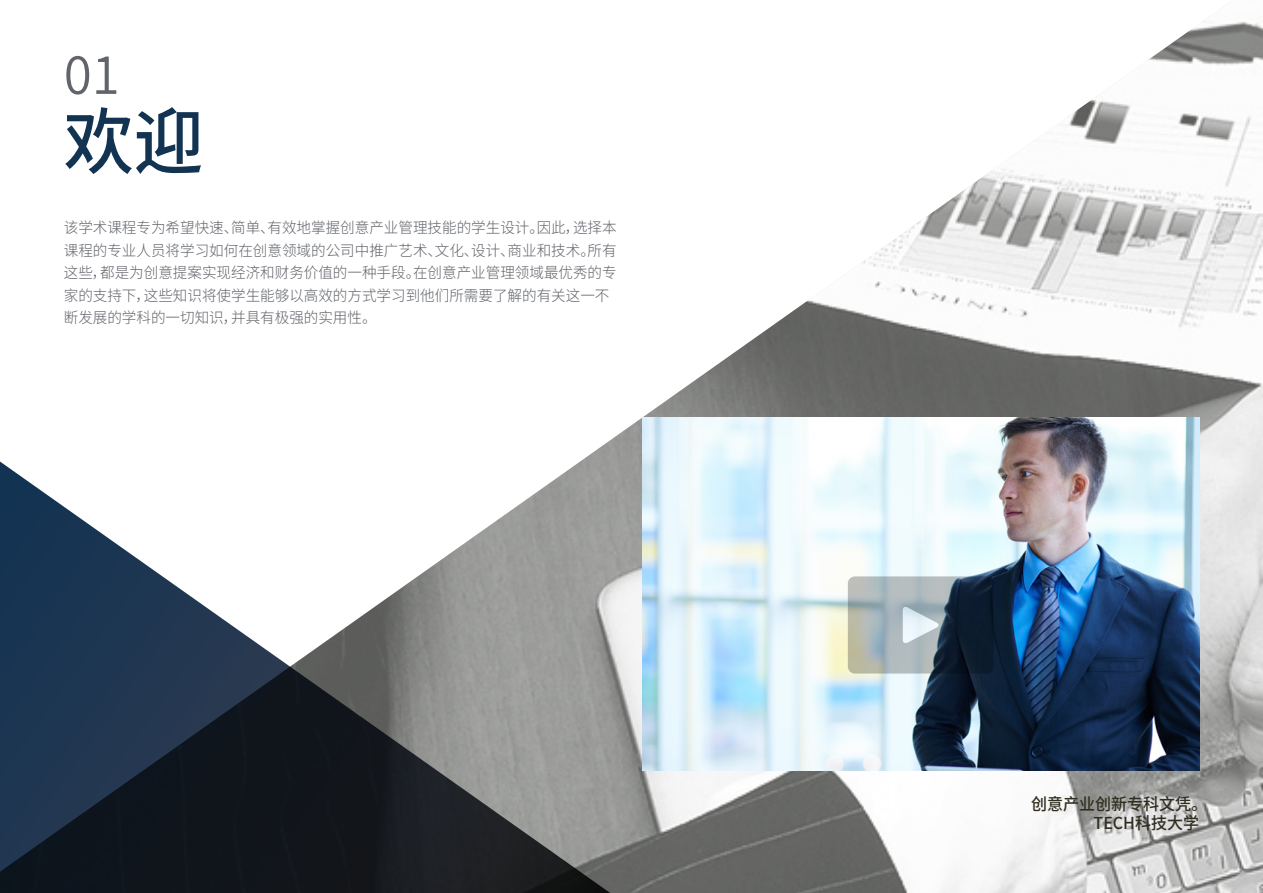
<style>
.page{position:relative;width:1263px;height:893px;background:#fff}
.page>*{position:absolute;margin:0;border:0;box-sizing:border-box;transform-origin:0 0}
.t1{font:500 72px "Source Han Sans CN";color:#123352}
.t2{font:52.5px "Source Han Sans CN";color:#61646a}
.t3{font:500 16.5px/19.5px "Source Han Sans CN";color:#312e20}
.t4{font:300 15px/22.5px "Source Han Sans CN";color:#61646a}
</style>
<div class="page">
<img style="left:602px;top:20px;width:661px;height:873px">
<img style="left:642px;top:417px;width:557px;height:354px">
<svg style="left:848px;top:576px;width:145px;height:97px;background:#79858c"></svg>
<svg style="left:0;top:446px;width:640px;height:447px"></svg>
<h2 class="t2" style="left:64px;top:45px;width:57px">01</h2>
<h1 class="t1" style="left:64px;top:101px;width:141px">欢迎</h1>
<p class="t4" style="left:64px;top:217px;width:554px">该学术课程专为希望快速、简单、有效地掌握创意产业管理技能的学生设计。因此，选择本课程的专业人员将学习如何在创意领域的公司中推广艺术、文化、设计、商业和技术。所有这些，都是为创意提案实现经济和财务价值的一种手段。在创意产业管理领域最优秀的专家的支持下，这些知识将使学生能够以高效的方式学习到他们所需要了解的有关这一不断发展的学科的一切知识，并具有极强的实用性。</p>
<p class="t3" style="left:1093px;top:794px;width:115px;text-indent:-62px">创意产业创新专科文凭。<br>TECH科技大学</p>
</div>
